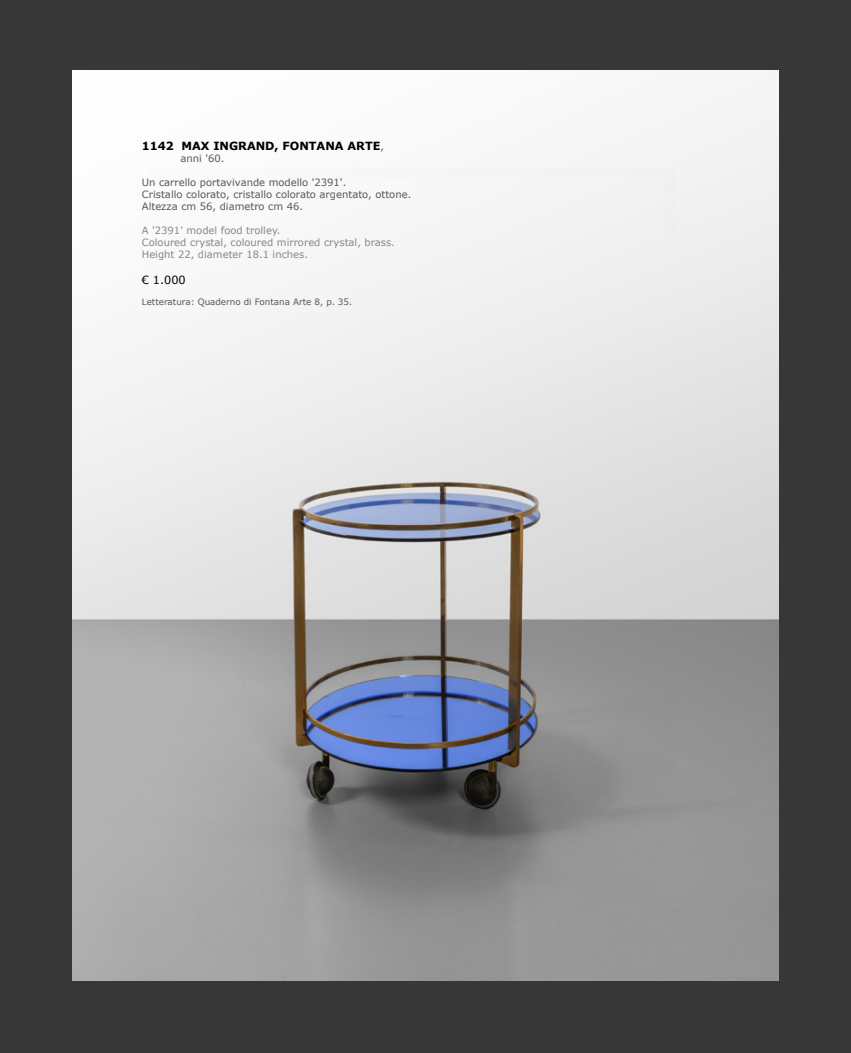
<style>
.page{position:relative;width:851px;height:1053px;background:#fff}
.page>*{position:absolute;margin:0;border:0;box-sizing:border-box;transform-origin:0 0}
.t1{font:700 11.25px "Verdana";color:#000}
.t2{font:11.25px "Verdana";color:#000}
.t3{font:10px/12px "Verdana";color:#575756}
.t4{font:10px/12px "Verdana";color:#878787}
.t5{font:8.75px "Verdana";color:#575756}
.s1{font-weight:400;font-size:10px;color:#575756}
</style>
<div class="page">
<div style="left:0;top:0;width:850px;height:1052px;background:#383737"></div>
<img style="left:73px;top:71px;width:705px;height:909px">
<p class="t1" style="left:142px;top:139px;width:244px">1142 MAX INGRAND, FONTANA ARTE<span class="s1">,</span></p>
<p class="t3" style="left:180px;top:153px;width:45px">anni '60.</p>
<p class="t3" style="left:142px;top:177px;width:271px">Un carrello portavivande modello '2391'.<br>Cristallo colorato, cristallo colorato argentato, ottone.<br>Altezza cm 56, diametro cm 46.</p>
<p class="t4" style="left:142px;top:225px;width:254px">A '2391' model food trolley.<br>Coloured crystal, coloured mirrored crystal, brass.<br>Height 22, diameter 18.1 inches.</p>
<p class="t2" style="left:142px;top:272px;width:45px">€ 1.000</p>
<p class="t5" style="left:142px;top:296px;width:212px">Letteratura: Quaderno di Fontana Arte 8, p. 35.</p>
</div>
